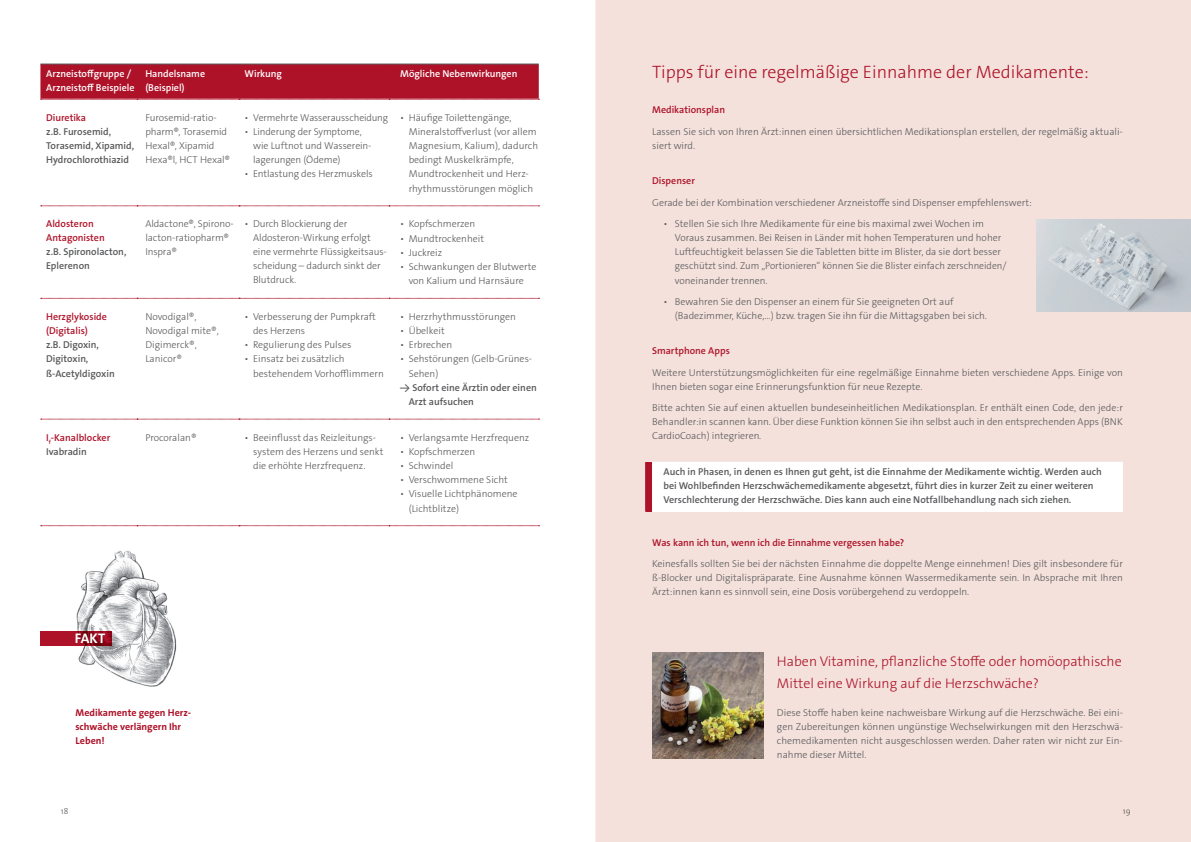
<style>
.page{position:relative;width:1191px;height:842px;background:#fff}
.page>*{position:absolute;margin:0;border:0;box-sizing:border-box;transform-origin:0 0}
.t1{font:300 18px "The Sans Os F";color:#ae1229}
.t2{font:300 14px/21.3px "The Sans Os F";color:#ae1229}
.t3{font:700 14px "The Sans Os F";color:#fff}
.t4{font:300 10px/14.2px "The Sans Os F";color:#57585a}
.t5{font:600 10px/14.2px "The Sans Os F";color:#57585a}
.t6{font:600 10px/14.2px "The Sans Os F";color:#ae1229}
.t7{font:600 10px/14px "The Sans Os F";letter-spacing:-.005em;color:#fff}
.t8{font:700 10px/14.2px "The Sans Os F";color:#ae1229}
.t9{font:300 8.5px "The Sans Os F";color:#57585a}
.s1{color:#57585a}
</style>
<div class="page">
<div style="left:595px;top:0;width:596px;height:842px;background:#f4e1db"></div>
<div style="left:1123px;top:809px;width:7px;height:6px;background:#f4e1db"></div>
<svg style="left:40px;top:64px;width:499px;height:36px;background:#ae172e"></svg>
<svg style="left:41px;top:206px;width:498px;height:1px"></svg>
<svg style="left:41px;top:298px;width:498px;height:1px"></svg>
<svg style="left:41px;top:419px;width:498px;height:1px"></svg>
<svg style="left:41px;top:525px;width:498px;height:1px"></svg>
<div style="left:646px;top:462px;width:477px;height:49px;background:#fff"></div>
<img style="left:1036px;top:220px;width:155px;height:92px">
<img style="left:652px;top:652px;width:111px;height:106px">
<svg style="left:645px;top:462px;width:7px;height:50px"></svg>
<div style="left:646px;top:462px;width:6px;height:49px;background:#ae1229"></div>
<img style="left:76px;top:550px;width:101px;height:137px">
<div style="left:40px;top:631px;width:33px;height:15px;background:#ae1229"></div>
<img style="left:73px;top:631px;width:38px;height:15px">
<p class="t7" style="left:46px;top:67px;width:90px">Arzneistoffgruppe /<br>Arzneistoff Beispiele</p>
<p class="t7" style="left:145px;top:67px;width:61px">Handelsname (Beispiel)</p>
<p class="t7" style="left:245px;top:67px;width:39px">Wirkung</p>
<p class="t7" style="left:400px;top:67px;width:119px">Mögliche Nebenwirkungen</p>
<p class="t6" style="left:46px;top:110px;width:42px">Diuretika</p>
<p class="t5" style="left:46px;top:124px;width:90px">z.B. Furosemid,<br>Torasemid, Xipamid,<br>Hydrochlorothiazid</p>
<p class="t4" style="left:409px;top:110px;width:131px;text-indent:-9px">• Häufige Toilettengänge,<br>Mineralstoffverlust (vor allem<br>Magnesium, Kalium), dadurch bedingt Muskelkrämpfe,<br>Mundtrockenheit und Herz&shy;rhythmusstörungen möglich</p>
<p class="t4" style="left:145px;top:110px;width:86px">Furosemid-ratio&shy;pharm®, Torasemid<br>Hexal®, Xipamid<br>Hexa®l, HCT Hexal®</p>
<p class="t4" style="left:245px;top:110px;width:145px">• Vermehrte Wasserausscheidung</p>
<p class="t4" style="left:253px;top:124px;width:120px;text-indent:-9px">• Linderung der Symptome, wie Luftnot und Wasserein&shy;lagerungen (Ödeme)</p>
<p class="t4" style="left:245px;top:166px;width:130px">• Entlastung des Herzmuskels</p>
<p class="t6" style="left:46px;top:217px;width:60px">Aldosteron<br>Antagonisten</p>
<p class="t5" style="left:46px;top:245px;width:82px">z.B. Spironolacton,<br>Eplerenon</p>
<p class="t6" style="left:46px;top:309px;width:62px">Herzglykoside (Digitalis)</p>
<p class="t5" style="left:46px;top:338px;width:70px">z.B. Digoxin,<br>Digitoxin, ß-Acetyldigoxin</p>
<p class="t4" style="left:145px;top:217px;width:90px">Aldactone®, Spirono&shy;lacton-ratiopharm®<br>Inspra®</p>
<p class="t4" style="left:253px;top:217px;width:135px;text-indent:-8px">• Durch Blockierung der<br>Aldosteron-Wirkung erfolgt eine vermehrte Flüssigkeitsaus&shy;scheidung – dadurch sinkt der<br>Blutdruck.</p>
<p class="t4" style="left:400px;top:217px;width:77px">• Kopfschmerzen</p>
<p class="t4" style="left:400px;top:231px;width:85px">• Mundtrockenheit</p>
<p class="t4" style="left:400px;top:245px;width:44px">• Juckreiz</p>
<p class="t4" style="left:400px;top:259px;width:138px;text-align:center">• Schwankungen der Blutwerte von Kalium und Harnsäure</p>
<p class="t4" style="left:145px;top:309px;width:75px">Novodigal®,<br>Novodigal mite®,<br>Digimerck®,<br>Lanicor®</p>
<p class="t4" style="left:253px;top:309px;width:124px;text-indent:-8px">• Verbesserung der Pumpkraft des Herzens</p>
<p class="t4" style="left:244px;top:338px;width:108px">• Regulierung des Pulses</p>
<p class="t4" style="left:253px;top:352px;width:132px;text-indent:-8px">• Einsatz bei zusätzlich bestehendem Vorhofflimmern</p>
<p class="t4" style="left:400px;top:309px;width:117px">• Herzrhythmusstörungen</p>
<p class="t4" style="left:400px;top:324px;width:46px">• Übelkeit</p>
<p class="t4" style="left:400px;top:338px;width:54px">• Erbrechen</p>
<p class="t4" style="left:409px;top:352px;width:125px;text-indent:-9px">• Sehstörungen (Gelb-Grünes-<br>Sehen)</p>
<p class="t5" style="left:409px;top:380px;width:130px;text-indent:-9px">→ Sofort eine Ärztin oder einen<br>Arzt aufsuchen</p>
<p class="t6" style="left:46px;top:430px;width:66px">I<sub>f</sub>-Kanalblocker<br><span class="s1">Ivabradin</span></p>
<p class="t4" style="left:145px;top:430px;width:53px">Procoralan®</p>
<p class="t4" style="left:253px;top:430px;width:132px;text-indent:-8px">• Beeinflusst das Reizleitungs&shy;system des Herzens und senkt die erhöhte Herzfrequenz.</p>
<p class="t4" style="left:400px;top:430px;width:131px">• Verlangsamte Herzfrequenz</p>
<p class="t4" style="left:400px;top:444px;width:77px">• Kopfschmerzen</p>
<p class="t4" style="left:400px;top:459px;width:55px">• Schwindel</p>
<p class="t4" style="left:400px;top:473px;width:109px">• Verschwommene Sicht</p>
<p class="t4" style="left:409px;top:487px;width:110px;text-indent:-8px">• Visuelle Lichtphänomene (Lichtblitze)</p>
<h2 class="t3" style="left:75px;top:629px;width:32px">FAKT</h2>
<p class="t8" style="left:75px;top:705px;width:117px">Medikamente gegen Herz&shy;schwäche verlängern Ihr<br>Leben!</p>
<h1 class="t1" style="left:652px;top:60px;width:438px">Tipps für eine regelmäßige Einnahme der Medikamente:</h1>
<p class="t6" style="left:652px;top:103px;width:74px">Medikationsplan</p>
<p class="t4" style="left:652px;top:124px;width:472px">Lassen Sie sich von Ihren Ärzt:innen einen übersichtlichen Medikationsplan erstellen, der regelmäßig aktuali&shy;siert wird.</p>
<p class="t6" style="left:652px;top:174px;width:44px">Dispenser</p>
<p class="t4" style="left:652px;top:195px;width:381px">Gerade bei der Kombination verschiedener Arzneistoffe sind Dispenser empfehlenswert:</p>
<p class="t4" style="left:675px;top:216px;width:333px;text-indent:-11px">• Stellen Sie sich Ihre Medikamente für eine bis maximal zwei Wochen im Voraus zusammen. Bei Reisen in Länder mit hohen Temperaturen und hoher Luftfeuchtigkeit belassen Sie die Tabletten bitte im Blister, da sie dort besser geschützt sind. Zum „Portionieren“ können Sie die Blister einfach zerschneiden/ voneinander trennen.</p>
<p class="t4" style="left:675px;top:294px;width:313px;text-indent:-11px">• Bewahren Sie den Dispenser an einem für Sie geeigneten Ort auf (Badezimmer, Küche,…) bzw. tragen Sie ihn für die Mittagsgaben bei sich.</p>
<p class="t6" style="left:652px;top:344px;width:79px">Smartphone Apps</p>
<p class="t4" style="left:652px;top:365px;width:472px">Weitere Unterstützungsmöglichkeiten für eine regelmäßige Einnahme bieten verschiedene Apps. Einige von<br>Ihnen bieten sogar eine Erinnerungsfunktion für neue Rezepte.</p>
<p class="t4" style="left:652px;top:401px;width:472px;text-align:justify">Bitte achten Sie auf einen aktuellen bundeseinheitlichen Medikationsplan. Er enthält einen Code, den jede:r Behandler:in scannen kann. Über diese Funktion können Sie ihn selbst auch in den entsprechenden Apps (BNK CardioCoach) integrieren.</p>
<p class="t5" style="left:663px;top:464px;width:440px">Auch in Phasen, in denen es Ihnen gut geht, ist die Einnahme der Medikamente wichtig. Werden auch bei Wohlbefinden Herzschwächemedikamente abgesetzt, führt dies in kurzer Zeit zu einer weiteren<br>Verschlechterung der Herzschwäche. Dies kann auch eine Notfallbehandlung nach sich ziehen.</p>
<p class="t6" style="left:652px;top:535px;width:253px">Was kann ich tun, wenn ich die Einnahme vergessen habe?</p>
<p class="t4" style="left:652px;top:557px;width:472px;text-align:justify">Keinesfalls sollten Sie bei der nächsten Einnahme die doppelte Menge einnehmen! Dies gilt insbesondere für ß-Blocker und Digitalispräparate. Eine Ausnahme können Wassermedikamente sein. In Absprache mit Ihren Ärzt:innen kann es sinnvoll sein, eine Dosis vorübergehend zu verdoppeln.</p>
<h2 class="t2" style="left:777px;top:651px;width:346px">Haben Vitamine, pflanzliche Stoffe oder homöopathische<br>Mittel eine Wirkung auf die Herzschwäche?</h2>
<p class="t4" style="left:777px;top:705px;width:347px;text-align:justify">Diese Stoffe haben keine nachweisbare Wirkung auf die Herzschwäche. Bei eini&shy;gen Zubereitungen können ungünstige Wechselwirkungen mit den Herzschwä&shy;chemedikamenten nicht ausgeschlossen werden. Daher raten wir nicht zur Ein&shy;nahme dieser Mittel.</p>
<p class="t9" style="left:61px;top:805px;width:9px">18</p>
<p class="t9" style="left:1123px;top:805px;width:9px">19</p>
</div>
